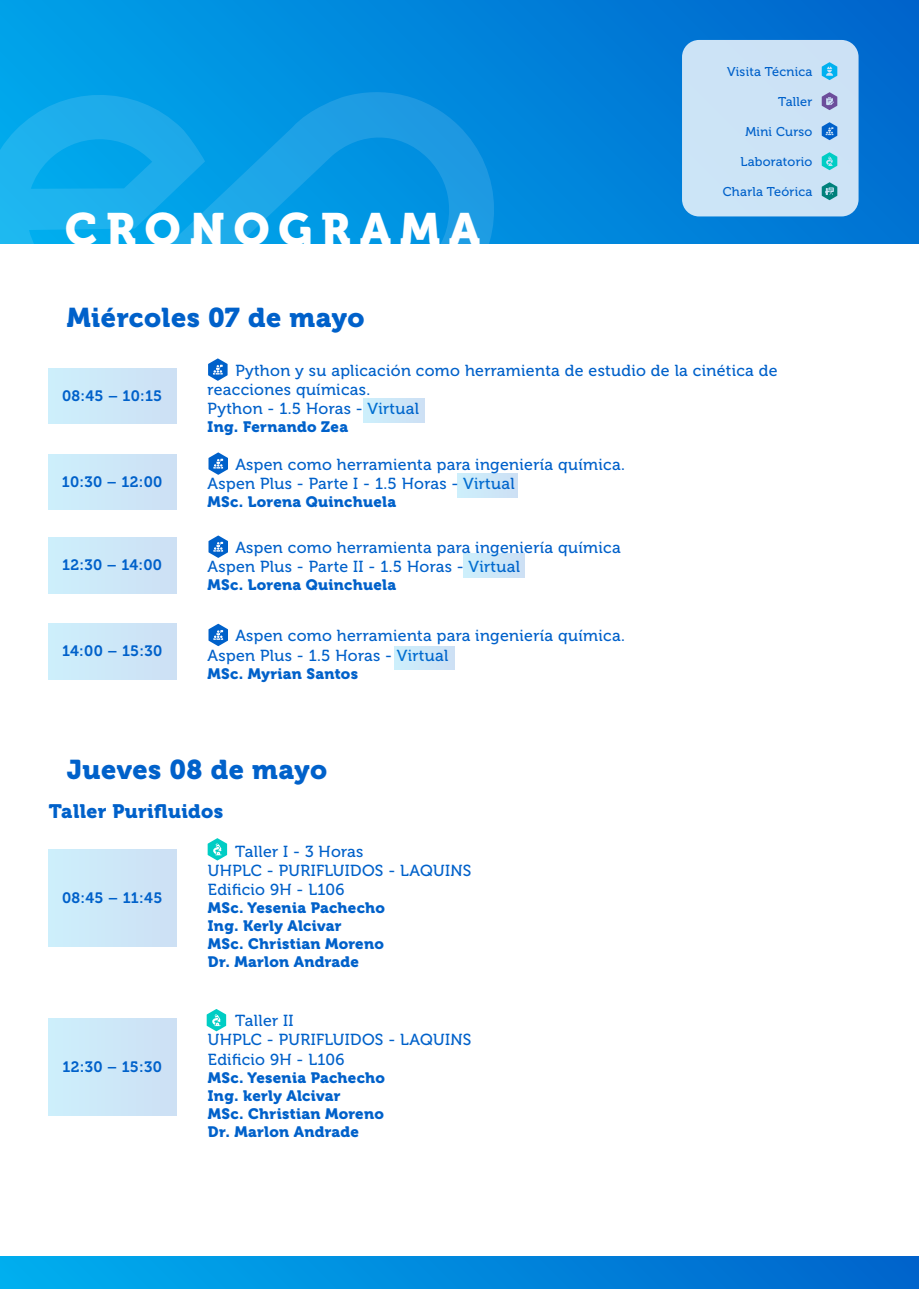
<style>
.page{position:relative;width:919px;height:1289px;background:#fff}
.page>*{position:absolute;margin:0;border:0;box-sizing:border-box;transform-origin:0 0}
.t1{font:45px "Museo 900";letter-spacing:.2em;color:#fff}
.t2{font:27px "Museo 900";letter-spacing:.02em;color:#0061ca}
.t3{font:19.35px "Museo 900";letter-spacing:.02em;color:#0061ca}
.t4{font:15.9px/19.2px "Museo 500";letter-spacing:.02em;color:#0061ca}
.t5{font:15px/18px "Museo 900";letter-spacing:.02em;color:#0061ca}
.t6{font:15px "Museo 700";letter-spacing:.02em;color:#0061ca}
.t7{font:12.75px "Museo 500";letter-spacing:.02em;color:#0061ca}
</style>
<div class="page">
<div style="left:49px;top:623px;width:127px;height:56px;background:#cde8f8"></div>
<div style="left:49px;top:537px;width:127px;height:56px;background:#cde8f8"></div>
<div style="left:49px;top:454px;width:127px;height:56px;background:#cde8f8"></div>
<div style="left:49px;top:368px;width:127px;height:56px;background:#cde8f8"></div>
<div style="left:0;top:0;width:918px;height:244px;background:linear-gradient(to right,#00a2e9,#026dcf)"></div>
<div style="left:682px;top:40px;width:176px;height:176px;background:#cce3f6;border-radius:17px"></div>
<svg style="left:821px;top:122px;width:16px;height:18px"></svg>
<svg style="left:821px;top:152px;width:16px;height:18px"></svg>
<svg style="left:821px;top:182px;width:16px;height:18px"></svg>
<svg style="left:821px;top:92px;width:16px;height:18px"></svg>
<svg style="left:821px;top:62px;width:16px;height:18px"></svg>
<svg style="left:0;top:92px;width:494px;height:152px;background:#0ea0e6"></svg>
<div style="left:0;top:1256px;width:918px;height:32px;background:linear-gradient(to right,#00afef,#0063cb)"></div>
<svg style="left:208px;top:358px;width:19px;height:23px"></svg>
<svg style="left:208px;top:452px;width:20px;height:23px"></svg>
<svg style="left:208px;top:535px;width:20px;height:23px"></svg>
<svg style="left:208px;top:623px;width:20px;height:23px"></svg>
<div style="left:49px;top:849px;width:127px;height:97px;background:#cde8f8"></div>
<div style="left:49px;top:1018px;width:127px;height:97px;background:#cde8f8"></div>
<svg style="left:208px;top:838px;width:19px;height:22px"></svg>
<svg style="left:207px;top:1009px;width:19px;height:22px"></svg>
<div style="left:364px;top:399px;width:60px;height:23px;background:#cde8f8"></div>
<div style="left:457px;top:473px;width:61px;height:24px;background:#cde8f8"></div>
<div style="left:463px;top:553px;width:61px;height:24px;background:#cde8f8"></div>
<div style="left:394px;top:646px;width:61px;height:23px;background:#cde8f8"></div>
<h1 class="t1" style="left:65px;top:204px;width:416px">CRONOGRAMA</h1>
<p class="t7" style="left:727px;top:64px;width:87px">Visita Técnica</p>
<p class="t7" style="left:778px;top:94px;width:36px">Taller</p>
<p class="t7" style="left:745px;top:124px;width:69px">Mini Curso</p>
<p class="t7" style="left:740px;top:154px;width:73px">Laboratorio</p>
<p class="t7" style="left:722px;top:184px;width:91px">Charla Teórica</p>
<h2 class="t2" style="left:67px;top:302px;width:299px">Miércoles 07 de mayo</h2>
<p class="t4" style="left:208px;top:361px;width:571px;text-indent:28px">Python y su aplicación como herramienta de estudio de la cinética de reacciones químicas.<br>Python - 1.5 Horas - Virtual</p>
<p class="t5" style="left:208px;top:418px;width:142px">Ing. Fernando Zea</p>
<p class="t4" style="left:208px;top:455px;width:418px;text-indent:28px">Aspen como herramienta para ingeniería química.<br>Aspen Plus - Parte I - 1.5 Horas - Virtual</p>
<p class="t5" style="left:208px;top:493px;width:190px">MSc. Lorena Quinchuela</p>
<p class="t4" style="left:208px;top:538px;width:414px;text-indent:28px">Aspen como herramienta para ingeniería química<br>Aspen Plus - Parte II - 1.5 Horas - Virtual</p>
<p class="t5" style="left:208px;top:576px;width:190px">MSc. Lorena Quinchuela</p>
<p class="t4" style="left:208px;top:626px;width:418px;text-indent:28px">Aspen como herramienta para ingeniería química.<br>Aspen Plus - 1.5 Horas - Virtual</p>
<p class="t5" style="left:208px;top:664px;width:152px">MSc. Myrian Santos</p>
<p class="t6" style="left:62px;top:387px;width:102px">08:45 – 10:15</p>
<p class="t6" style="left:62px;top:473px;width:102px">10:30 – 12:00</p>
<p class="t6" style="left:62px;top:556px;width:101px">12:30 – 14:00</p>
<p class="t6" style="left:62px;top:642px;width:102px">14:00 – 15:30</p>
<h2 class="t2" style="left:67px;top:754px;width:262px">Jueves 08 de mayo</h2>
<p class="t3" style="left:49px;top:800px;width:176px">Taller Purifluidos</p>
<p class="t6" style="left:62px;top:889px;width:102px">08:45 – 11:45</p>
<p class="t6" style="left:62px;top:1058px;width:101px">12:30 – 15:30</p>
<p class="t4" style="left:208px;top:842px;width:265px;text-indent:27px">Taller I - 3 Horas<br>UHPLC - PURIFLUIDOS - LAQUINS<br>Edificio 9H - L106</p>
<p class="t5" style="left:208px;top:899px;width:178px">MSc. Yesenia Pachecho<br>Ing. Kerly Alcivar<br>MSc. Christian Moreno<br>Dr. Marlon Andrade</p>
<p class="t4" style="left:208px;top:1011px;width:265px;text-indent:27px">Taller II<br>UHPLC - PURIFLUIDOS - LAQUINS<br>Edificio 9H - L106</p>
<p class="t5" style="left:208px;top:1068px;width:178px">MSc. Yesenia Pachecho<br>Ing. kerly Alcivar<br>MSc. Christian Moreno<br>Dr. Marlon Andrade</p>
</div>
